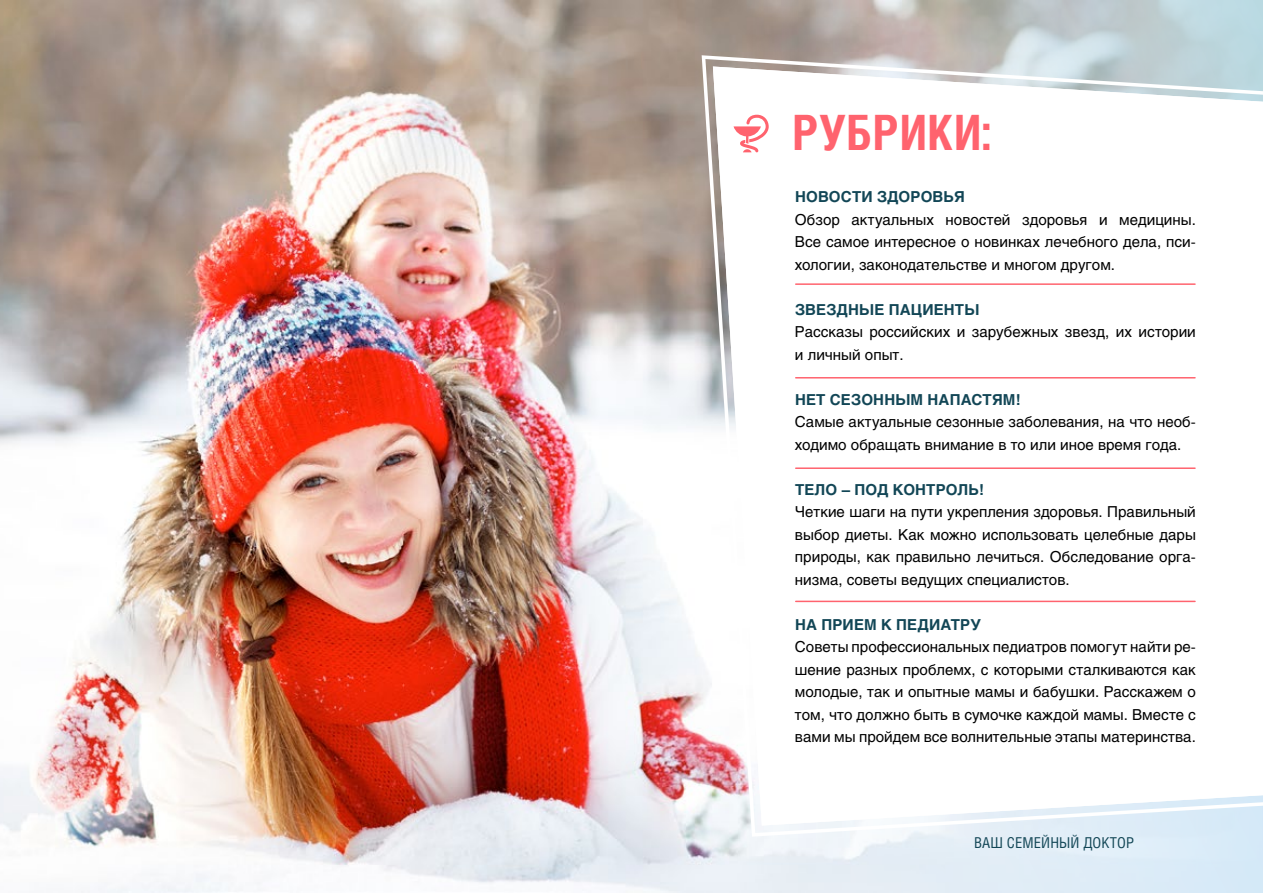
<style>
.page{position:relative;width:1263px;height:893px;background:#fff}
.page>*{position:absolute;margin:0;border:0;box-sizing:border-box;transform-origin:0 0}
.t1{font:700 48.75px "Helios Cond";letter-spacing:.01em;color:#ff636e}
.t2{font:15px/22.5px "Helios";color:#000;text-align:justify}
.t3{font:700 15px "Helios";letter-spacing:.01em;color:#124656}
.t4{font:15px "Helios Cond";letter-spacing:.01em;color:#124656}
</style>
<div class="page">
<img style="left:0;top:0;width:1263px;height:892px">
<svg style="left:700px;top:53px;width:563px;height:785px"></svg>
<svg style="left:707px;top:61px;width:556px;height:770px"></svg>
<svg style="left:733px;top:115px;width:36px;height:37px"></svg>
<hr style="left:796px;top:283px;width:399px;height:2px;background:#ff636e">
<hr style="left:796px;top:377px;width:399px;height:2px;background:#ff636e">
<hr style="left:796px;top:467px;width:399px;height:2px;background:#ff636e">
<hr style="left:796px;top:601px;width:399px;height:1px;background:#ff636e">
<h1 class="t1" style="left:793px;top:99px;width:200px">РУБРИКИ:</h1>
<p class="t3" style="left:795px;top:187px;width:171px">НОВОСТИ ЗДОРОВЬЯ</p>
<p class="t2" style="left:795px;top:208px;width:402px">Обзор актуальных новостей здоровья и медицины.<br>Все самое интересное о новинках лечебного дела, пси&shy;хологии, законодательстве и многом другом.</p>
<p class="t3" style="left:795px;top:300px;width:186px">ЗВЕЗДНЫЕ ПАЦИЕНТЫ</p>
<p class="t2" style="left:795px;top:320px;width:402px">Рассказы российских и зарубежных звезд, их истории и личный опыт.</p>
<p class="t3" style="left:795px;top:390px;width:227px">НЕТ СЕЗОННЫМ НАПАСТЯМ!</p>
<p class="t2" style="left:795px;top:410px;width:402px">Самые актуальные сезонные заболевания, на что необ&shy;ходимо обращать внимание в то или иное время года.</p>
<p class="t3" style="left:795px;top:480px;width:191px">ТЕЛО – ПОД КОНТРОЛЬ!</p>
<p class="t2" style="left:795px;top:500px;width:402px">Четкие шаги на пути укрепления здоровья. Правильный выбор диеты. Как можно использовать целебные дары природы, как правильно лечиться. Обследование орга&shy;низма, советы ведущих специалистов.</p>
<p class="t3" style="left:795px;top:615px;width:187px">НА ПРИЕМ К ПЕДИАТРУ</p>
<p class="t2" style="left:795px;top:635px;width:402px">Советы профессиональных педиатров помогут найти ре&shy;шение разных проблемх, с которыми сталкиваются как молодые, так и опытные мамы и бабушки. Расскажем о том, что должно быть в сумочке каждой мамы. Вместе с вами мы пройдем все волнительные этапы материнства.</p>
<p class="t4" style="left:974px;top:833px;width:162px">ВАШ СЕМЕЙНЫЙ ДОКТОР</p>
</div>
